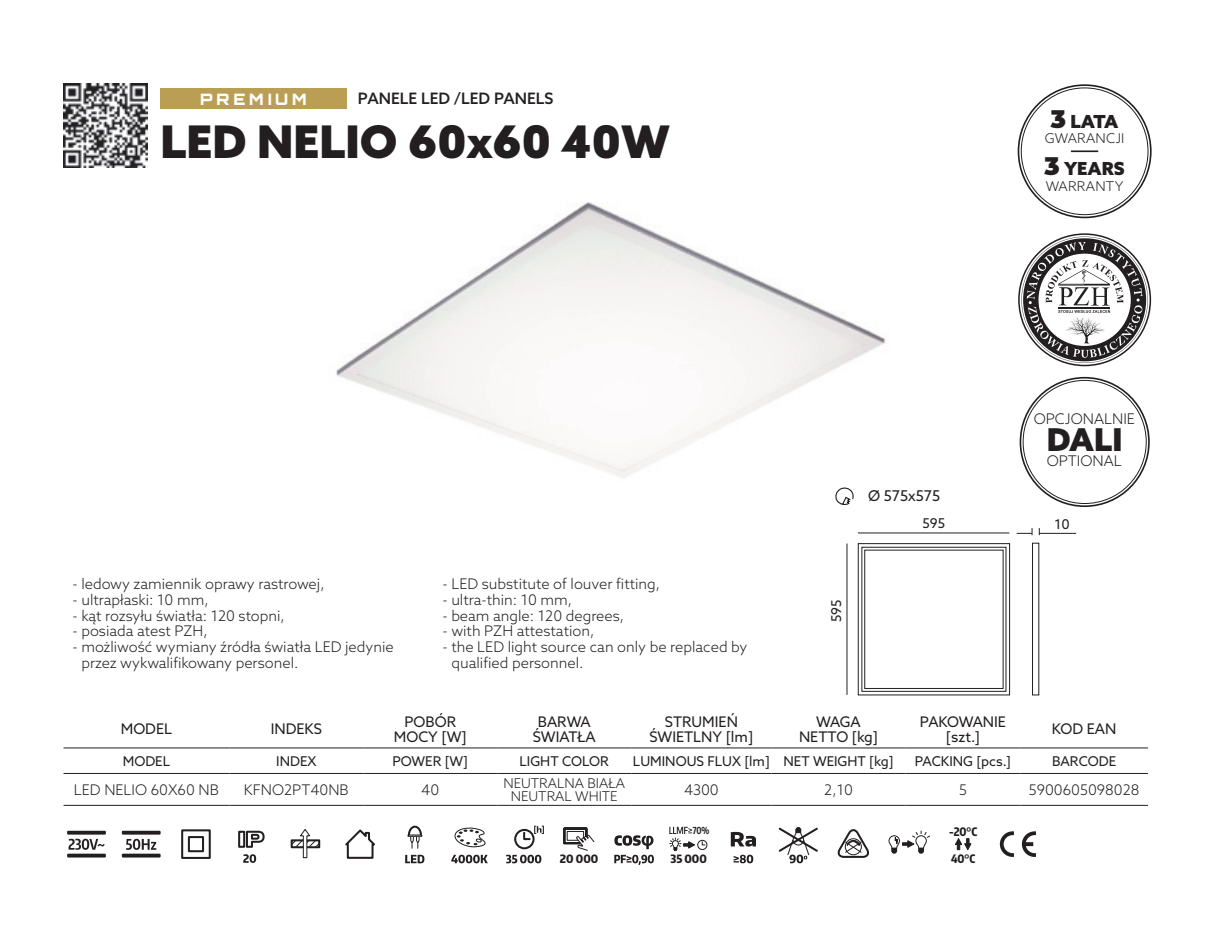
<style>
.page{position:relative;width:1212px;height:944px;background:#fff}
.page>*{position:absolute;margin:0;border:0;box-sizing:border-box;transform-origin:0 0}
.t1{font:900 45px "Azo Sans";color:#231f20}
.t2{font:900 31.5px "Azo Sans";color:#231f20}
.Styl_akapitowy_6_5_r{font:900 18px "Azo Sans";color:#231f20}
.t3{font:500 15.75px "Azo Sans";color:#231f20}
.t4{font:900 15.75px "Orbitron";letter-spacing:.25em;color:#fff}
.t5{font:14.85px "Azo Sans";color:#231f20}
.CECHY{font:300 14.62px/15.8px "Azo Sans";color:#231f20}
.Styl_akapitowy_6_5_r-2{font:14.62px/15.8px "Azo Sans";color:#231f20;text-align:center}
.Styl_akapitowy_6_5{font:300 14.62px "Azo Sans";color:#231f20}
.Styl_akapitowy_6_reg{font:13.5px "Azo Sans";color:#231f20}
.Styl_akapitowy_6_5_r-3{font:300 13.5px "Azo Sans";color:#231f20}
.Styl_akapitowy_6_5_r-4{font:300 13.5px "Azo Sans";letter-spacing:.02em;color:#231f20}
.t6{font:800 11.7px "Encode Sans Compressed";color:#231f20}
.t7{font:800 11.47px "Encode Sans Condensed";color:#231f20}
.t8{font:700 9.67px "Encode Sans Compressed";color:#231f20;scale:.9 1}
.s1{font-family:"Montserrat";font-size:24.75px}
</style>
<div class="page">
<img style="left:336px;top:202px;width:550px;height:276px">
<img style="left:63px;top:83px;width:85px;height:85px">
<div style="left:160px;top:89px;width:187px;height:20px;background:#ba9e54"></div>
<svg style="left:64px;top:747px;width:1084px;height:58px"></svg>
<svg style="left:229px;top:747px;width:134px;height:26px"></svg>
<hr style="left:64px;top:748px;width:165px;height:1px;background:#231f20">
<hr style="left:363px;top:748px;width:134px;height:1px;background:#231f20">
<hr style="left:497px;top:748px;width:134px;height:1px;background:#231f20">
<hr style="left:631px;top:748px;width:140px;height:1px;background:#231f20">
<hr style="left:771px;top:748px;width:134px;height:1px;background:#231f20">
<hr style="left:905px;top:748px;width:115px;height:1px;background:#231f20">
<hr style="left:1020px;top:748px;width:128px;height:1px;background:#231f20">
<hr style="left:64px;top:773px;width:165px;height:1px;background:#231f20">
<hr style="left:363px;top:773px;width:134px;height:1px;background:#231f20">
<hr style="left:497px;top:773px;width:134px;height:1px;background:#231f20">
<hr style="left:631px;top:773px;width:140px;height:1px;background:#231f20">
<hr style="left:771px;top:773px;width:134px;height:1px;background:#231f20">
<hr style="left:905px;top:773px;width:115px;height:1px;background:#231f20">
<hr style="left:1020px;top:773px;width:128px;height:1px;background:#231f20">
<hr style="left:64px;top:805px;width:165px;height:1px;background:#231f20">
<hr style="left:229px;top:805px;width:134px;height:1px;background:#231f20">
<hr style="left:363px;top:805px;width:134px;height:1px;background:#231f20">
<hr style="left:497px;top:805px;width:134px;height:1px;background:#231f20">
<hr style="left:631px;top:805px;width:140px;height:1px;background:#231f20">
<hr style="left:771px;top:805px;width:134px;height:1px;background:#231f20">
<hr style="left:905px;top:805px;width:115px;height:1px;background:#231f20">
<hr style="left:1020px;top:805px;width:128px;height:1px;background:#231f20">
<hr style="left:229px;top:748px;width:134px;height:1px;background:#231f20">
<hr style="left:229px;top:773px;width:134px;height:1px;background:#231f20">
<svg style="left:69px;top:839px;width:36px;height:11px"></svg>
<div style="left:67px;top:831px;width:39px;height:4px;border:2px solid #231f20"></div>
<div style="left:67px;top:854px;width:39px;height:3px;border:2px solid #231f20"></div>
<div style="left:122px;top:831px;width:39px;height:4px;border:2px solid #231f20"></div>
<div style="left:122px;top:854px;width:39px;height:3px;border:2px solid #231f20"></div>
<svg style="left:126px;top:839px;width:30px;height:11px"></svg>
<svg style="left:181px;top:829px;width:30px;height:30px"></svg>
<svg style="left:238px;top:830px;width:27px;height:33px"></svg>
<svg style="left:290px;top:829px;width:31px;height:30px"></svg>
<svg style="left:345px;top:829px;width:30px;height:30px"></svg>
<svg style="left:405px;top:855px;width:19px;height:8px"></svg>
<svg style="left:408px;top:825px;width:15px;height:23px"></svg>
<div style="left:407px;top:834px;width:15px;height:3px;border:1px solid #231f20"></div>
<svg style="left:451px;top:855px;width:37px;height:8px"></svg>
<svg style="left:454px;top:827px;width:32px;height:21px"></svg>
<svg style="left:506px;top:826px;width:38px;height:37px"></svg>
<svg style="left:563px;top:827px;width:32px;height:24px"></svg>
<svg style="left:614px;top:855px;width:40px;height:10px"></svg>
<svg style="left:614px;top:835px;width:39px;height:14px"></svg>
<svg style="left:669px;top:827px;width:39px;height:25px"></svg>
<svg style="left:734px;top:855px;width:19px;height:8px"></svg>
<svg style="left:731px;top:832px;width:25px;height:15px"></svg>
<svg style="left:778px;top:827px;width:40px;height:36px"></svg>
<svg style="left:837px;top:829px;width:32px;height:29px"></svg>
<svg style="left:888px;top:830px;width:42px;height:24px"></svg>
<svg style="left:955px;top:838px;width:17px;height:13px"></svg>
<svg style="left:1000px;top:831px;width:14px;height:26px"></svg>
<svg style="left:1022px;top:831px;width:14px;height:26px"></svg>
<div style="left:858px;top:543px;width:152px;height:152px;border:1px solid #231f20"></div>
<hr style="left:846px;top:544px;width:1px;height:151px;background:#231f20">
<hr style="left:858px;top:533px;width:151px;height:1px;background:#231f20">
<svg style="left:863px;top:549px;width:141px;height:141px"></svg>
<div style="left:861px;top:547px;width:145px;height:145px;border:1px solid #231f20"></div>
<div style="left:865px;top:550px;width:138px;height:138px;background:#fff"></div>
<div style="left:864px;top:550px;width:139px;height:139px;border:1px solid #231f20"></div>
<div style="left:1032px;top:543px;width:7px;height:152px;border:1px solid #231f20"></div>
<hr style="left:1039px;top:533px;width:37px;height:1px;background:#231f20">
<svg style="left:1017px;top:528px;width:15px;height:7px"></svg>
<svg style="left:835px;top:487px;width:19px;height:19px"></svg>
<svg style="left:1021px;top:237px;width:127px;height:126px"></svg>
<hr style="left:1071px;top:150px;width:27px;height:2px;background:#231f20">
<p class="t4" style="left:200px;top:89px;width:108px">PREMIUM</p>
<p class="t3" style="left:358px;top:88px;width:197px">PANELE LED /LED PANELS</p>
<p class="t1" style="left:160px;top:112px;width:511px">LED NELIO 60x60 40W</p>
<p class="CECHY" style="left:73px;top:576px;width:254px">- ledowy zamiennik oprawy rastrowej,</p>
<p class="CECHY" style="left:73px;top:592px;width:138px">- ultrapłaski: 10 mm,</p>
<p class="CECHY" style="left:73px;top:607px;width:214px">- kąt rozsyłu światła: 120 stopni,</p>
<p class="CECHY" style="left:73px;top:623px;width:137px">- posiada atest PZH,</p>
<p class="CECHY" style="left:82px;top:639px;width:314px;text-indent:-9px">- możliwość wymiany źródła światła LED jedynie przez wykwalifikowany personel.</p>
<p class="CECHY" style="left:442px;top:576px;width:219px">- LED substitute of louver fitting,</p>
<p class="CECHY" style="left:442px;top:592px;width:131px">- ultra-thin: 10 mm,</p>
<p class="CECHY" style="left:442px;top:607px;width:183px">- beam angle: 120 degrees,</p>
<p class="CECHY" style="left:442px;top:623px;width:153px">- with PZH attestation,</p>
<p class="CECHY" style="left:451px;top:639px;width:297px;text-indent:-9px">- the LED light source can only be replaced by qualified personnel.</p>
<p class="t5" style="left:868px;top:486px;width:74px">Ø 575x575</p>
<p class="Styl_akapitowy_6_reg" style="left:922px;top:515px;width:24px">595</p>
<p class="Styl_akapitowy_6_reg" style="left:828px;top:622px;width:24px;rotate:-90deg">595</p>
<p class="Styl_akapitowy_6_5_r" style="left:1051px;top:109px;width:69px"><span class="s1">3</span> LATA</p>
<p class="Styl_akapitowy_6_5_r-4" style="left:1045px;top:130px;width:81px">GWARANCJI</p>
<p class="Styl_akapitowy_6_5_r" style="left:1044px;top:156px;width:82px"><span class="s1">3</span> YEARS</p>
<p class="Styl_akapitowy_6_5_r-4" style="left:1046px;top:177px;width:79px">WARRANTY</p>
<p class="CECHY" style="left:1034px;top:411px;width:103px">OPCJONALNIE</p>
<p class="t2" style="left:1047px;top:419px;width:77px">DALI</p>
<p class="CECHY" style="left:1047px;top:453px;width:77px">OPTIONAL</p>
<p class="Styl_akapitowy_6_reg" style="left:1054px;top:516px;width:17px">10</p>
<p class="Styl_akapitowy_6_5_r-2" style="left:121px;top:721px;width:53px">MODEL</p>
<p class="Styl_akapitowy_6_5_r-2" style="left:271px;top:721px;width:53px">INDEKS</p>
<p class="Styl_akapitowy_6_5_r-2" style="left:394px;top:713px;width:74px">POBÓR<br>MOCY [W]</p>
<p class="Styl_akapitowy_6_5_r-2" style="left:538px;top:713px;width:54px">BARWA</p>
<p class="Styl_akapitowy_6_5_r-2" style="left:533px;top:729px;width:64px">ŚWIATŁA</p>
<p class="Styl_akapitowy_6_5_r-2" style="left:649px;top:713px;width:105px">STRUMIEŃ<br>ŚWIETLNY [lm]</p>
<p class="Styl_akapitowy_6_5_r-2" style="left:816px;top:713px;width:46px">WAGA</p>
<p class="Styl_akapitowy_6_5_r-2" style="left:799px;top:729px;width:81px">NETTO [kg]</p>
<p class="Styl_akapitowy_6_5_r-2" style="left:920px;top:713px;width:88px">PAKOWANIE [szt.]</p>
<p class="Styl_akapitowy_6_5_r-2" style="left:1052px;top:721px;width:66px">KOD EAN</p>
<p class="Styl_akapitowy_6_reg" style="left:123px;top:752px;width:49px">MODEL</p>
<p class="Styl_akapitowy_6_reg" style="left:276px;top:752px;width:42px">INDEX</p>
<p class="Styl_akapitowy_6_reg" style="left:392px;top:752px;width:77px">POWER [W]</p>
<p class="Styl_akapitowy_6_reg" style="left:519px;top:752px;width:91px">LIGHT COLOR</p>
<p class="Styl_akapitowy_6_reg" style="left:633px;top:752px;width:138px">LUMINOUS FLUX [lm]</p>
<p class="Styl_akapitowy_6_reg" style="left:783px;top:752px;width:112px">NET WEIGHT [kg]</p>
<p class="Styl_akapitowy_6_reg" style="left:915px;top:752px;width:98px">PACKING [pcs.]</p>
<p class="Styl_akapitowy_6_reg" style="left:1052px;top:752px;width:66px">BARCODE</p>
<p class="Styl_akapitowy_6_5" style="left:74px;top:780px;width:147px">LED NELIO 60X60 NB</p>
<p class="Styl_akapitowy_6_5" style="left:244px;top:780px;width:107px">KFNO2PT40NB</p>
<p class="Styl_akapitowy_6_5" style="left:421px;top:780px;width:20px">40</p>
<p class="Styl_akapitowy_6_5_r-3" style="left:503px;top:774px;width:123px">NEUTRALNA BIAŁA</p>
<p class="Styl_akapitowy_6_5_r-3" style="left:511px;top:788px;width:108px">NEUTRAL WHITE</p>
<p class="Styl_akapitowy_6_5" style="left:684px;top:780px;width:36px">4300</p>
<p class="Styl_akapitowy_6_5" style="left:824px;top:780px;width:30px">2,10</p>
<p class="Styl_akapitowy_6_5" style="left:959px;top:780px;width:9px">5</p>
<p class="Styl_akapitowy_6_5" style="left:1029px;top:780px;width:112px">5900605098028</p>
<p class="t7" style="left:560px;top:851px;width:40px">20 000</p>
<p class="t8" style="left:693px;top:824px;width:20px">70%</p>
<p class="t7" style="left:670px;top:851px;width:38px">35 000</p>
<p class="t6" style="left:949px;top:824px;width:30px">-20°C</p>
<p class="t6" style="left:951px;top:851px;width:26px">40°C</p>
</div>
